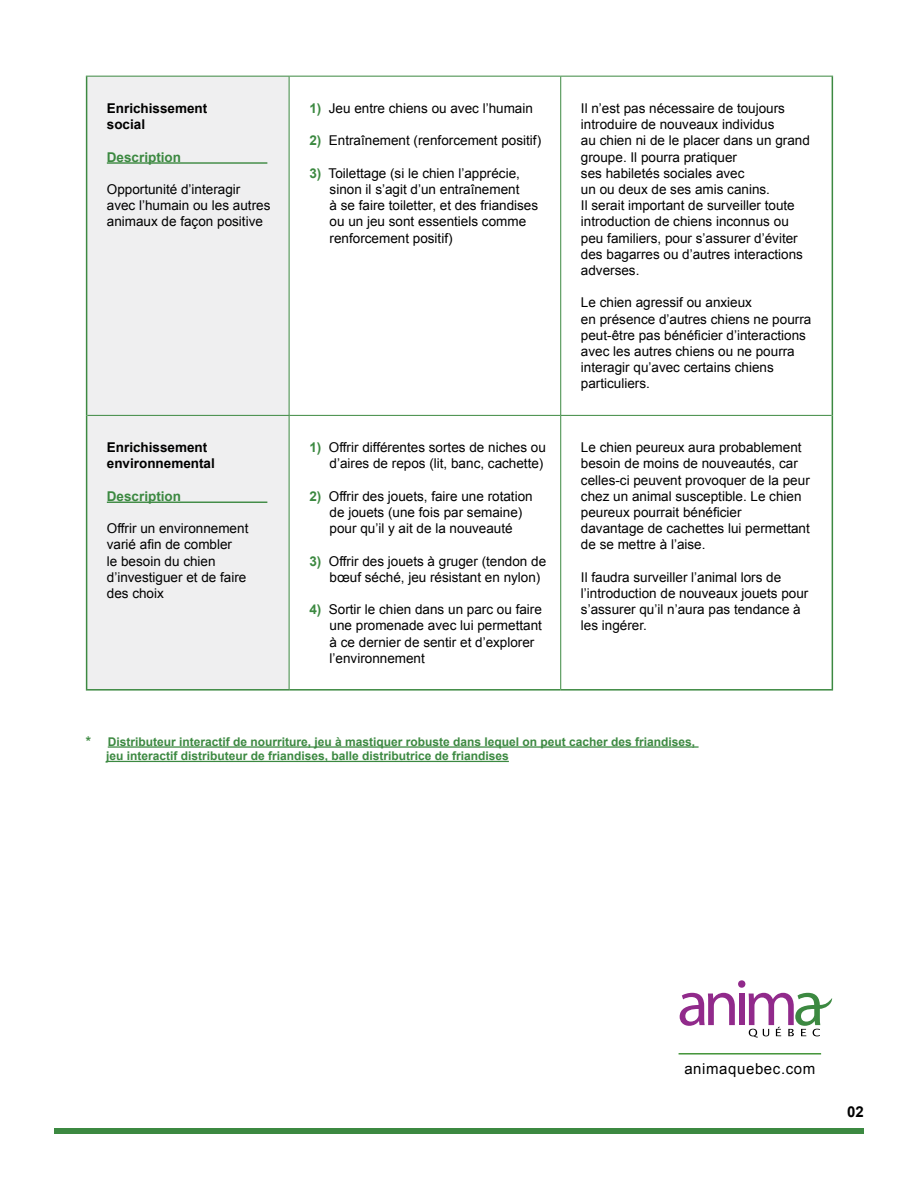
<style>
.page{position:relative;width:918px;height:1188px;background:#fff}
.page>*{position:absolute;margin:0;border:0;box-sizing:border-box;transform-origin:0 0}
.t1{font:15px "Arial";letter-spacing:.04em;color:#000}
.t2{font:700 15px "Arial";color:#000}
.t3{font:13.5px/16.2px "Arial";color:#000}
.t4{font:700 13.5px/16.2px "Arial";color:#000}
.t5{font:700 13.5px "Arial";color:#3c8941}
.t6{font:700 12px/14.4px "Arial";color:#3c8941}
.s1{font-weight:700;color:#3c8941}
.s2{font-size:13.5px}
</style>
<div class="page">
<hr style="left:108px;top:746px;width:591px;height:2px;background:#3c8941">
<hr style="left:106px;top:761px;width:403px;height:1px;background:#3c8941">
<div style="left:87px;top:77px;width:202px;height:612px;background:#efeff0"></div>
<svg style="left:290px;top:77px;width:542px;height:612px"></svg>
<hr style="left:86px;top:77px;width:1px;height:338px;background:#3c8941">
<hr style="left:86px;top:76px;width:203px;height:1px;background:#3c8941">
<hr style="left:289px;top:77px;width:1px;height:338px;background:#3c8941">
<hr style="left:289px;top:76px;width:272px;height:1px;background:#3c8941">
<hr style="left:560px;top:77px;width:1px;height:338px;background:#3c8941">
<hr style="left:561px;top:76px;width:272px;height:1px;background:#3c8941">
<hr style="left:832px;top:77px;width:1px;height:338px;background:#3c8941">
<hr style="left:86px;top:415px;width:1px;height:274px;background:#3c8941">
<hr style="left:87px;top:415px;width:202px;height:1px;background:#3c8941">
<hr style="left:86px;top:689px;width:203px;height:2px;background:#3c8941">
<hr style="left:289px;top:416px;width:1px;height:273px;background:#3c8941">
<hr style="left:289px;top:415px;width:272px;height:1px;background:#3c8941">
<hr style="left:289px;top:689px;width:272px;height:2px;background:#3c8941">
<hr style="left:560px;top:416px;width:1px;height:273px;background:#3c8941">
<hr style="left:561px;top:415px;width:271px;height:1px;background:#3c8941">
<hr style="left:832px;top:415px;width:1px;height:274px;background:#3c8941">
<hr style="left:561px;top:689px;width:272px;height:2px;background:#3c8941">
<hr style="left:107px;top:162px;width:160px;height:2px;background:#3c8941">
<hr style="left:107px;top:502px;width:160px;height:1px;background:#3c8941">
<div style="left:54px;top:1128px;width:810px;height:6px;background:#3c8941"></div>
<svg style="left:680px;top:993px;width:55px;height:33px"></svg>
<div style="left:738px;top:980px;width:7px;height:8px;background:#912a8b;border-radius:50%"></div>
<div style="left:739px;top:994px;width:6px;height:31px;background:#912a8b"></div>
<svg style="left:749px;top:993px;width:83px;height:45px"></svg>
<hr style="left:679px;top:1053px;width:142px;height:2px;background:#439539">
<p class="t4" style="left:107px;top:100px;width:102px">Enrichissement social</p>
<p class="t5" style="left:107px;top:149px;width:76px">Description</p>
<p class="t3" style="left:107px;top:181px;width:165px">Opportunité d’interagir avec l’humain ou les autres animaux de façon positive</p>
<p class="t4" style="left:107px;top:439px;width:110px">Enrichissement environnemental</p>
<p class="t5" style="left:107px;top:488px;width:76px">Description</p>
<p class="t3" style="left:107px;top:520px;width:143px">Offrir un environnement varié afin de combler<br>le besoin du chien d’investiguer et de faire des choix</p>
<p class="t3" style="left:309px;top:100px;width:225px"><span class="s1">1)</span> Jeu entre chiens ou avec l’humain</p>
<p class="t3" style="left:309px;top:133px;width:233px"><span class="s1">2)</span> Entraînement (renforcement positif)</p>
<p class="t3" style="left:330px;top:165px;width:210px;text-indent:-20px"><span class="s1">3)</span> Toilettage (si le chien l’apprécie, sinon il s’agit d’un entraînement<br>à se faire toiletter, et des friandises ou un jeu sont essentiels comme renforcement positif)</p>
<p class="t3" style="left:309px;top:439px;width:238px;text-align:right"><span class="s1">1)</span> Offrir différentes sortes de niches ou d’aires de repos (lit, banc, cachette)</p>
<p class="t3" style="left:330px;top:488px;width:205px;text-indent:-20px"><span class="s1">2)</span> Offrir des jouets, faire une rotation de jouets (une fois par semaine) pour qu’il y ait de la nouveauté</p>
<p class="t3" style="left:330px;top:553px;width:218px;text-indent:-20px"><span class="s1">3)</span> Offrir des jouets à gruger (tendon de bœuf séché, jeu résistant en nylon)</p>
<p class="t3" style="left:330px;top:601px;width:214px;text-indent:-20px"><span class="s1">4)</span> Sortir le chien dans un parc ou faire une promenade avec lui permettant à ce dernier de sentir et d’explorer l’environnement</p>
<p class="t3" style="left:581px;top:100px;width:230px">Il n’est pas nécessaire de toujours introduire de nouveaux individus<br>au chien ni de le placer dans un grand groupe. Il pourra pratiquer<br>ses habiletés sociales avec<br>un ou deux de ses amis canins.<br>Il serait important de surveiller toute introduction de chiens inconnus ou peu familiers, pour s’assurer d’éviter des bagarres ou d’autres interactions adverses.</p>
<p class="t3" style="left:581px;top:295px;width:232px">Le chien agressif ou anxieux<br>en présence d’autres chiens ne pourra peut-être pas bénéficier d’interactions avec les autres chiens ou ne pourra interagir qu’avec certains chiens particuliers.</p>
<p class="t3" style="left:581px;top:439px;width:230px">Le chien peureux aura probablement besoin de moins de nouveautés, car celles-ci peuvent provoquer de la peur chez un animal susceptible. Le chien peureux pourrait bénéficier<br>davantage de cachettes lui permettant de se mettre à l’aise.</p>
<p class="t3" style="left:581px;top:569px;width:229px">Il faudra surveiller l’animal lors de l’introduction de nouveaux jouets pour s’assurer qu’il n’aura pas tendance à les ingérer.</p>
<p class="t6" style="left:106px;top:734px;width:591px;text-indent:-20px"><span class="s2">*</span> Distributeur interactif de nourriture, jeu à mastiquer robuste dans lequel on peut cacher des friandises, jeu interactif distributeur de friandises, balle distributrice de friandises</p>
<p class="t1" style="left:684px;top:1061px;width:132px">animaquebec.com</p>
<p class="t2" style="left:847px;top:1103px;width:18px">02</p>
</div>
